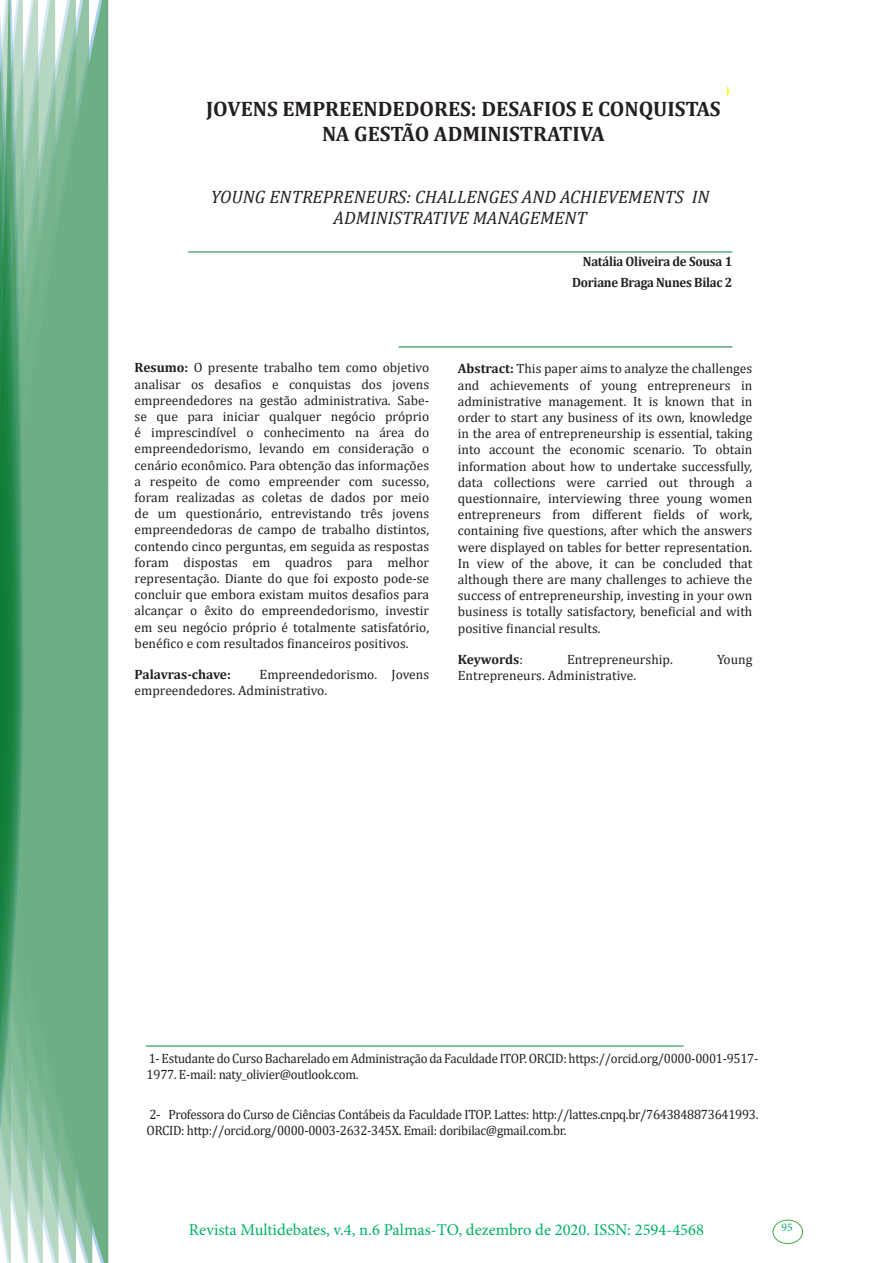
<style>
.page{position:relative;width:893px;height:1263px;background:#fff}
.page>*{position:absolute;margin:0;border:0;box-sizing:border-box;transform-origin:0 0}
.t1{font:700 21px/25.2px "Cambria";color:#231f20;text-align:center}
.t2{font:italic 18px/21.6px "Cambria";color:#231f20;text-align:center}
.t3{font:16.5px "Minion Pro";color:#00b064}
.No_Spacing{font:13.5px/16.2px "Cambria";color:#231f20;text-align:justify}
.Currículo{font:13.5px/16.2px "Cambria";letter-spacing:-.02em;color:#231f20;scale:.95 1}
.Autores{font:700 13.5px "Cambria";letter-spacing:-.02em;color:#231f20;scale:.95 1}
.No_Spacing-2{font:700 13.5px "Cambria";letter-spacing:-.005em;color:#231f20}
.t4{font:11.7px "Minion Pro";color:#00b064}
.s1{font-weight:700}
.s2{font-weight:400}
</style>
<div class="page">
<div style="left:95px;top:0;width:14px;height:1263px;background:#6caf84"></div>
<svg style="left:79px;top:0;width:16px;height:1263px;background:#71b289"></svg>
<svg style="left:62px;top:0;width:17px;height:1263px;background:#75b48c"></svg>
<svg style="left:45px;top:0;width:17px;height:1263px;background:#7cb792"></svg>
<svg style="left:30px;top:0;width:15px;height:1263px;background:#80ba96"></svg>
<svg style="left:0;top:0;width:30px;height:1263px;background:#61a97f"></svg>
<div style="left:772px;top:1219px;width:31px;height:25px;border:1px solid #40ae49;border-radius:50%"></div>
<hr style="left:146px;top:1046px;width:537px;height:1px;background:#008540">
<hr style="left:188px;top:252px;width:544px;height:1px;background:#008540">
<hr style="left:399px;top:347px;width:333px;height:1px;background:#008540">
<p class="t1" style="left:206px;top:95px;width:516px">JOVENS EMPREENDEDORES: DESAFIOS E CONQUISTAS<br>NA GESTÃO ADMINISTRATIVA</p>
<p class="t2" style="left:211px;top:185px;width:500px">YOUNG ENTREPRENEURS: CHALLENGES AND ACHIEVEMENTS IN<br>ADMINISTRATIVE MANAGEMENT</p>
<p class="Autores" style="left:583px;top:252px;width:159px">Natália Oliveira de Sousa 1</p>
<p class="Autores" style="left:572px;top:273px;width:170px">Doriane Braga Nunes Bilac 2</p>
<p class="No_Spacing" style="left:135px;top:360px;width:296px"><span class="s1">Resumo:</span> O presente trabalho tem como objetivo analisar os desafios e conquistas dos jovens empreendedores na gestão administrativa. Sabe&shy;se que para iniciar qualquer negócio próprio é imprescindível o conhecimento na área do empreendedorismo, levando em consideração o cenário econômico. Para obtenção das informações a respeito de como empreender com sucesso, foram realizadas as coletas de dados por meio de um questionário, entrevistando três jovens empreendedoras de campo de trabalho distintos, contendo cinco perguntas, em seguida as respostas foram dispostas em quadros para melhor representação. Diante do que foi exposto pode-se concluir que embora existam muitos desafios para alcançar o êxito do empreendedorismo, investir em seu negócio próprio é totalmente satisfatório, benéfico e com resultados financeiros positivos.</p>
<p class="No_Spacing-2" style="left:135px;top:665px;width:98px">Palavras-chave:</p>
<p class="No_Spacing" style="left:135px;top:666px;width:296px;text-indent:125px">Empreendedorismo. Jovens empreendedores. Administrativo.</p>
<p class="No_Spacing" style="left:458px;top:361px;width:296px"><span class="s1">Abstract:</span> This paper aims to analyze the challenges and achievements of young entrepreneurs in administrative management. It is known that in order to start any business of its own, knowledge in the area of entrepreneurship is essential, taking into account the economic scenario. To obtain information about how to undertake successfully, data collections were carried out through a questionnaire, interviewing three young women entrepreneurs from different fields of work, containing five questions, after which the answers were displayed on tables for better representation.<br>In view of the above, it can be concluded that although there are many challenges to achieve the success of entrepreneurship, investing in your own business is totally satisfactory, beneficial and with positive financial results.</p>
<p class="No_Spacing-2" style="left:458px;top:650px;width:67px">Keywords<span class="s2">:</span></p>
<p class="No_Spacing" style="left:567px;top:651px;width:107px">Entrepreneurship.</p>
<p class="No_Spacing" style="left:717px;top:651px;width:37px">Young</p>
<p class="No_Spacing" style="left:458px;top:667px;width:180px">Entrepreneurs. Administrative.</p>
<p class="Currículo" style="left:147px;top:1050px;width:645px">1- Estudante do Curso Bacharelado em Administração da Faculdade ITOP. ORCID: https://orcid.org/0000-0001-9517-<br>1977. E-mail: naty_olivier@outlook.com.</p>
<p class="Currículo" style="left:147px;top:1106px;width:645px">2- Professora do Curso de Ciências Contábeis da Faculdade ITOP. Lattes: http://lattes.cnpq.br/7643848873641993.<br>ORCID: http://orcid.org/0000-0003-2632-345X. Email: doribilac@gmail.com.br.</p>
<p class="t3" style="left:189px;top:1218px;width:517px">Revista Multidebates, v.4, n.6 Palmas-TO, dezembro de 2020. ISSN: 2594-4568</p>
<p class="t4" style="left:781px;top:1219px;width:13px">95</p>
</div>
